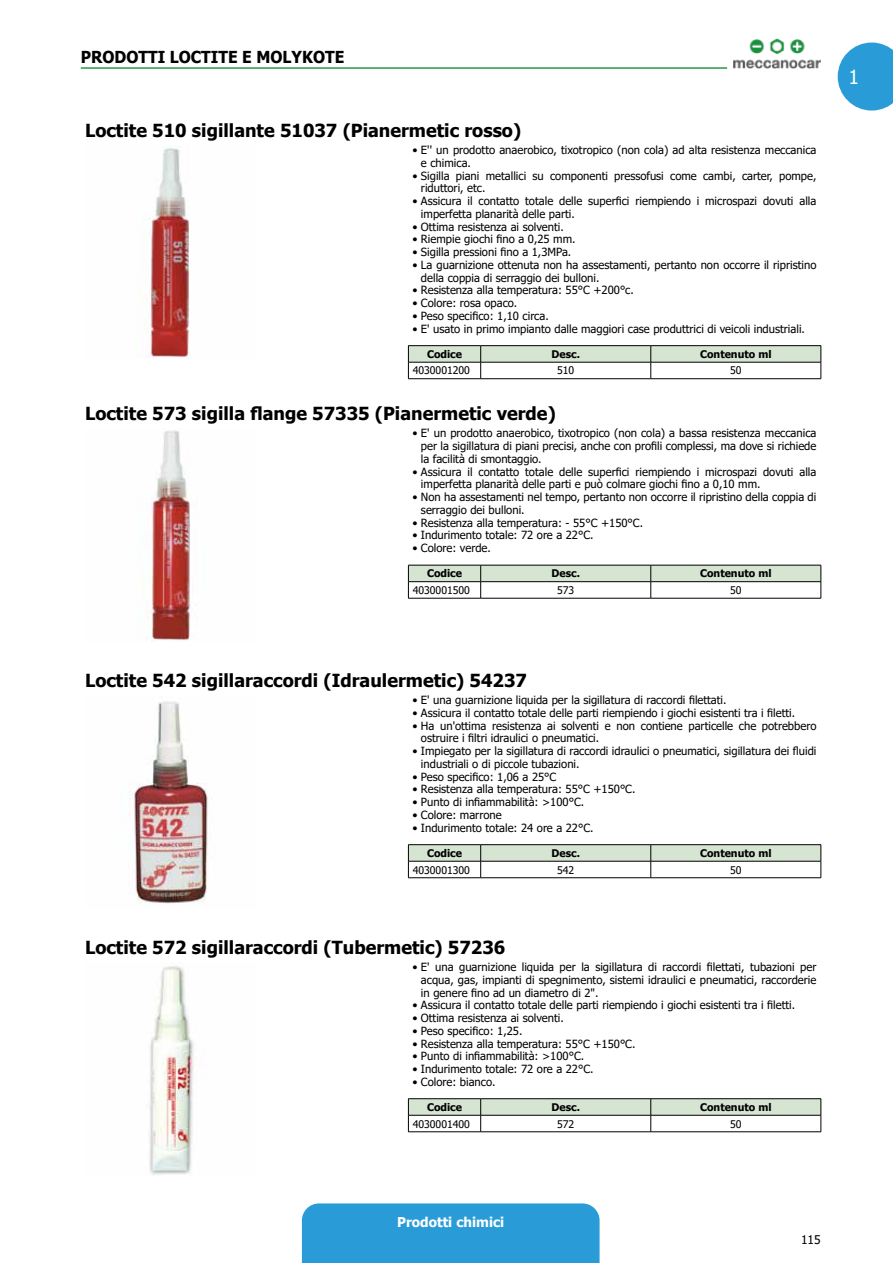
<style>
.page{position:relative;width:893px;height:1263px;background:#fff}
.page>*{position:absolute;margin:0;border:0;box-sizing:border-box;transform-origin:0 0}
.t1{font:19.5px "Tahoma";color:#fff}
.t2{font:700 18px "Tahoma";color:#000}
.t3{font:700 16.5px "Tahoma";color:#000;scale:.95 1}
.t4{font:700 13.5px "Tahoma";color:#fff}
.t5{font:12px "Tahoma";color:#000}
.t6{font:11.25px/12.8px "Tahoma";color:#000}
.t7{font:700 10.5px "Tahoma";color:#000}
.t8{font:10.5px "Tahoma";color:#000}
</style>
<div class="page">
<div style="left:302px;top:1203px;width:298px;height:60px;background:#299cd8"></div>
<svg style="left:838px;top:43px;width:55px;height:68px;background:#4aabde"></svg>
<img style="left:733px;top:38px;width:88px;height:31px">
<hr style="left:81px;top:67px;width:646px;height:2px;background:#28974e">
<img style="left:141px;top:146px;width:48px;height:212px">
<hr style="left:408px;top:345px;width:73px;height:1px;background:#000">
<hr style="left:481px;top:345px;width:170px;height:1px;background:#000">
<hr style="left:651px;top:345px;width:170px;height:1px;background:#000">
<svg style="left:408px;top:346px;width:414px;height:32px"></svg>
<hr style="left:408px;top:378px;width:73px;height:1px;background:#000">
<hr style="left:481px;top:378px;width:170px;height:1px;background:#000">
<hr style="left:651px;top:378px;width:170px;height:1px;background:#000">
<img style="left:148px;top:430px;width:42px;height:211px">
<svg style="left:408px;top:565px;width:414px;height:33px"></svg>
<hr style="left:408px;top:598px;width:73px;height:1px;background:#000">
<hr style="left:481px;top:598px;width:170px;height:1px;background:#000">
<hr style="left:651px;top:598px;width:170px;height:1px;background:#000">
<img style="left:130px;top:701px;width:78px;height:203px">
<hr style="left:408px;top:844px;width:73px;height:1px;background:#000">
<hr style="left:481px;top:844px;width:170px;height:1px;background:#000">
<hr style="left:651px;top:844px;width:170px;height:1px;background:#000">
<svg style="left:408px;top:845px;width:414px;height:32px"></svg>
<hr style="left:408px;top:877px;width:73px;height:1px;background:#000">
<hr style="left:481px;top:877px;width:170px;height:1px;background:#000">
<hr style="left:651px;top:877px;width:170px;height:1px;background:#000">
<img style="left:149px;top:963px;width:46px;height:212px">
<hr style="left:408px;top:1098px;width:73px;height:1px;background:#000">
<hr style="left:481px;top:1098px;width:170px;height:1px;background:#000">
<hr style="left:651px;top:1098px;width:170px;height:1px;background:#000">
<svg style="left:408px;top:1099px;width:414px;height:32px"></svg>
<hr style="left:408px;top:1131px;width:73px;height:1px;background:#000">
<hr style="left:481px;top:1131px;width:170px;height:1px;background:#000">
<hr style="left:651px;top:1131px;width:170px;height:1px;background:#000">
<h3 class="t3" style="left:81px;top:45px;width:23px">Prodotti</h3>
<h3 class="t3" style="left:170px;top:45px;width:21px">Loctite</h3>
<h3 class="t3" style="left:242px;top:45px;width:42px">e Moly</h3>
<h3 class="t3" style="left:302px;top:45px;width:24px">kote</h3>
<h2 class="t2" style="left:85px;top:118px;width:438px">Loctite 510 sigillante 51037 (Pianermetic rosso)</h2>
<p class="t6" style="left:421px;top:144px;width:397px;text-indent:-9px">• E'' un prodotto anaerobico, tixotropico (non cola) ad alta resistenza meccanica e chimica.</p>
<p class="t6" style="left:421px;top:170px;width:397px;text-indent:-9px">• Sigilla piani metallici su componenti pressofusi come cambi, carter, pompe, riduttori, etc.</p>
<p class="t6" style="left:421px;top:195px;width:397px;text-indent:-9px">• Assicura il contatto totale delle superfici riempiendo i microspazi dovuti alla imperfetta planarità delle parti.</p>
<p class="t6" style="left:412px;top:221px;width:153px">• Ottima resistenza ai solventi.</p>
<p class="t6" style="left:412px;top:234px;width:165px">• Riempie giochi fino a 0,25 mm.</p>
<p class="t6" style="left:412px;top:246px;width:160px">• Sigilla pressioni fino a 1,3MPa.</p>
<p class="t6" style="left:421px;top:259px;width:397px;text-indent:-9px">• La guarnizione ottenuta non ha assestamenti, pertanto non occorre il ripristino della coppia di serraggio dei bulloni.</p>
<p class="t6" style="left:412px;top:285px;width:223px">• Resistenza alla temperatura: 55°C +200°c.</p>
<p class="t6" style="left:412px;top:297px;width:106px">• Colore: rosa opaco.</p>
<p class="t6" style="left:412px;top:310px;width:138px">• Peso specifico: 1,10 circa.</p>
<p class="t6" style="left:412px;top:323px;width:394px">• E' usato in primo impianto dalle maggiori case produttrici di veicoli industriali.</p>
<p class="t7" style="left:427px;top:347px;width:37px">Codice</p>
<p class="t7" style="left:551px;top:347px;width:30px">Desc.</p>
<p class="t7" style="left:700px;top:347px;width:73px">Contenuto ml</p>
<p class="t8" style="left:413px;top:364px;width:59px">4030001200</p>
<p class="t8" style="left:557px;top:364px;width:19px">510</p>
<p class="t8" style="left:730px;top:364px;width:13px">50</p>
<h2 class="t2" style="left:85px;top:401px;width:472px">Loctite 573 sigilla flange 57335 (Pianermetic verde)</h2>
<p class="t6" style="left:421px;top:428px;width:397px;text-align:justify;text-indent:-9px">• E' un prodotto anaerobico, tixotropico (non cola) a bassa resistenza meccanica per la sigillatura di piani precisi, anche con profili complessi, ma dove si richiede la facilità di smontaggio.</p>
<p class="t6" style="left:421px;top:466px;width:397px;text-indent:-9px">• Assicura il contatto totale delle superfici riempiendo i microspazi dovuti alla imperfetta planarità delle parti e può colmare giochi fino a 0,10 mm.</p>
<p class="t6" style="left:421px;top:491px;width:397px;text-indent:-9px">• Non ha assestamenti nel tempo, pertanto non occorre il ripristino della coppia di serraggio dei bulloni.</p>
<p class="t6" style="left:412px;top:517px;width:232px">• Resistenza alla temperatura: - 55°C +150°C.</p>
<p class="t6" style="left:412px;top:530px;width:183px">• Indurimento totale: 72 ore a 22°C.</p>
<p class="t6" style="left:412px;top:542px;width:80px">• Colore: verde.</p>
<p class="t7" style="left:427px;top:566px;width:37px">Codice</p>
<p class="t7" style="left:551px;top:566px;width:30px">Desc.</p>
<p class="t7" style="left:700px;top:566px;width:73px">Contenuto ml</p>
<p class="t8" style="left:413px;top:583px;width:59px">4030001500</p>
<p class="t8" style="left:557px;top:583px;width:19px">573</p>
<p class="t8" style="left:730px;top:583px;width:13px">50</p>
<h2 class="t2" style="left:85px;top:668px;width:443px">Loctite 542 sigillaraccordi (Idraulermetic) 54237</h2>
<p class="t6" style="left:412px;top:694px;width:316px">• E' una guarnizione liquida per la sigillatura di raccordi filettati.</p>
<p class="t6" style="left:412px;top:707px;width:384px">• Assicura il contatto totale delle parti riempiendo i giochi esistenti tra i filetti.</p>
<p class="t6" style="left:421px;top:720px;width:397px;text-indent:-9px">• Ha un'ottima resistenza ai solventi e non contiene particelle che potrebbero ostruire i filtri idraulici o pneumatici.</p>
<p class="t6" style="left:421px;top:745px;width:397px;text-indent:-9px">• Impiegato per la sigillatura di raccordi idraulici o pneumatici, sigillatura dei fluidi industriali o di piccole tubazioni.</p>
<p class="t6" style="left:412px;top:771px;width:145px">• Peso specifico: 1,06 a 25°C</p>
<p class="t6" style="left:412px;top:784px;width:224px">• Resistenza alla temperatura: 55°C +150°C.</p>
<p class="t6" style="left:412px;top:796px;width:173px">• Punto di infiammabilità: &gt;100°C.</p>
<p class="t6" style="left:412px;top:809px;width:91px">• Colore: marrone</p>
<p class="t6" style="left:412px;top:822px;width:183px">• Indurimento totale: 24 ore a 22°C.</p>
<p class="t7" style="left:427px;top:846px;width:37px">Codice</p>
<p class="t7" style="left:551px;top:846px;width:30px">Desc.</p>
<p class="t7" style="left:700px;top:846px;width:73px">Contenuto ml</p>
<p class="t8" style="left:413px;top:863px;width:59px">4030001300</p>
<p class="t8" style="left:557px;top:863px;width:19px">542</p>
<p class="t8" style="left:730px;top:863px;width:13px">50</p>
<h2 class="t2" style="left:85px;top:935px;width:422px">Loctite 572 sigillaraccordi (Tubermetic) 57236</h2>
<p class="t6" style="left:421px;top:961px;width:397px;text-align:justify;text-indent:-9px">• E' una guarnizione liquida per la sigillatura di raccordi filettati, tubazioni per acqua, gas, impianti di spegnimento, sistemi idraulici e pneumatici, raccorderie in genere fino ad un diametro di 2".</p>
<p class="t6" style="left:412px;top:999px;width:384px">• Assicura il contatto totale delle parti riempiendo i giochi esistenti tra i filetti.</p>
<p class="t6" style="left:412px;top:1012px;width:153px">• Ottima resistenza ai solventi.</p>
<p class="t6" style="left:412px;top:1025px;width:111px">• Peso specifico: 1,25.</p>
<p class="t6" style="left:412px;top:1038px;width:224px">• Resistenza alla temperatura: 55°C +150°C.</p>
<p class="t6" style="left:412px;top:1050px;width:173px">• Punto di infiammabilità: &gt;100°C.</p>
<p class="t6" style="left:412px;top:1063px;width:183px">• Indurimento totale: 72 ore a 22°C.</p>
<p class="t6" style="left:412px;top:1076px;width:85px">• Colore: bianco.</p>
<p class="t7" style="left:427px;top:1100px;width:37px">Codice</p>
<p class="t7" style="left:551px;top:1100px;width:30px">Desc.</p>
<p class="t7" style="left:700px;top:1100px;width:73px">Contenuto ml</p>
<p class="t8" style="left:413px;top:1117px;width:59px">4030001400</p>
<p class="t8" style="left:557px;top:1117px;width:19px">572</p>
<p class="t8" style="left:730px;top:1117px;width:13px">50</p>
<h1 class="t1" style="left:848px;top:64px;width:12px">1</h1>
<p class="t4" style="left:397px;top:1212px;width:109px">Prodotti chimici</p>
<p class="t5" style="left:801px;top:1231px;width:21px">115</p>
</div>
